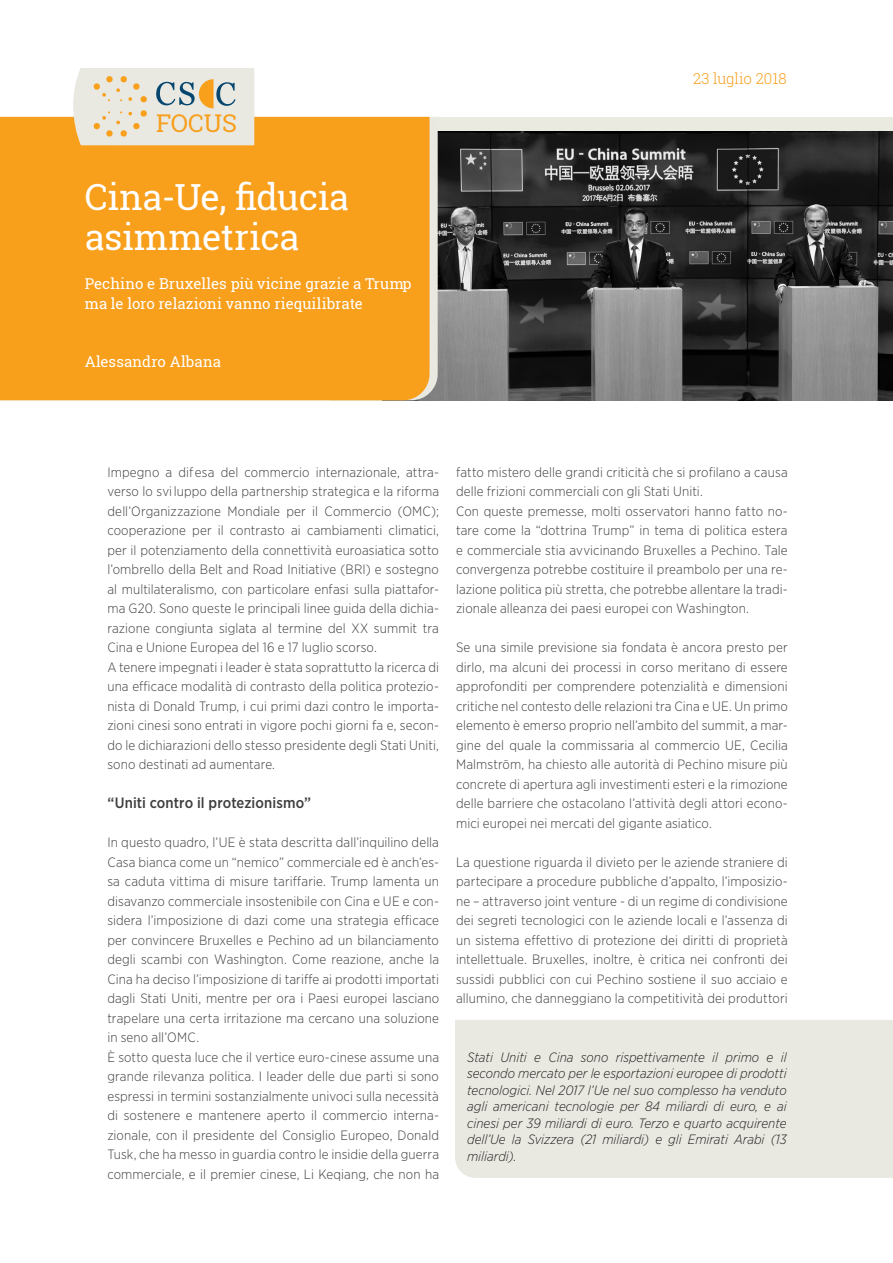
<style>
.page{position:relative;width:893px;height:1263px;background:#fff}
.page>*{position:absolute;margin:0;border:0;box-sizing:border-box;transform-origin:0 0}
.TITOLO{font:36px "Roboto Slab";letter-spacing:-.01em;color:#fff}
.t1{font:24.45px "Roboto Slab";color:#f89f1c}
.SOTTOTITOLO_AUTORE{font:15px "Roboto Slab";letter-spacing:.005em;color:#fff}
.TITOLO-2{font:15px "Roboto Slab";color:#fff}
.TITOLO_PARAGRAFO{font:500 15px "Gotham Narrow";letter-spacing:.005em;color:#3e3e3f}
.DATA{font:300 15px "Roboto Slab";letter-spacing:-.005em;color:#f89f1c}
.CORPO_TESTO{font:300 13.5px/19.5px "Gotham Narrow";letter-spacing:.01em;color:#3e3e3f;text-align:justify}
.BOX{font:italic 300 13.5px/16.5px "Gotham Narrow";color:#231f20;text-align:justify}
</style>
<div class="page">
<div style="left:331px;top:117px;width:562px;height:283px;background:#eaeae0"></div>
<img style="left:438px;top:131px;width:455px;height:269px">
<div style="left:0;top:117px;width:430px;height:283px;background:#f89f1c"></div>
<svg style="left:73px;top:68px;width:181px;height:77px;background:#e3e0d2"></svg>
<div style="left:455px;top:1020px;width:438px;height:158px;background:#e9e9e1"></div>
<p class="t1" style="left:156px;top:107px;width:82px">FOCUS</p>
<p class="TITOLO" style="left:85px;top:172px;width:266px">Cina-Ue, fiducia</p>
<p class="TITOLO" style="left:85px;top:213px;width:216px">asimmetrica</p>
<p class="TITOLO-2" style="left:85px;top:274px;width:328px">Pechino e Bruxelles più vicine grazie a Trump</p>
<p class="SOTTOTITOLO_AUTORE" style="left:85px;top:293px;width:280px">ma le loro relazioni vanno riequilibrate</p>
<p class="SOTTOTITOLO_AUTORE" style="left:85px;top:352px;width:138px">Alessandro Albana</p>
<p class="DATA" style="left:693px;top:68px;width:95px">23 luglio 2018</p>
<p class="CORPO_TESTO" style="left:107px;top:462px;width:333px">Impegno a difesa del commercio internazionale, attra&shy;verso lo sviluppo della partnership strategica e la riforma dell’Organizzazione Mondiale per il Commercio (OMC); cooperazione per il contrasto ai cambiamenti climatici, per il potenziamento della connettività euroasiatica sotto l’ombrello della Belt and Road Initiative (BRI) e sostegno al multilateralismo, con particolare enfasi sulla piattafor&shy;ma G20. Sono queste le principali linee guida della dichia&shy;razione congiunta siglata al termine del XX summit tra Cina e Unione Europea del 16 e 17 luglio scorso.</p>
<p class="CORPO_TESTO" style="left:107px;top:657px;width:333px">A tenere impegnati i leader è stata soprattutto la ricerca di una efficace modalità di contrasto della politica protezio&shy;nista di Donald Trump, i cui primi dazi contro le importa&shy;zioni cinesi sono entrati in vigore pochi giorni fa e, secon&shy;do le dichiarazioni dello stesso presidente degli Stati Uniti, sono destinati ad aumentare.</p>
<p class="TITOLO_PARAGRAFO" style="left:107px;top:794px;width:205px">“Uniti contro il protezionismo”</p>
<p class="CORPO_TESTO" style="left:107px;top:832px;width:333px">In questo quadro, l’UE è stata descritta dall’inquilino della Casa bianca come un “nemico” commerciale ed è anch’es&shy;sa caduta vittima di misure tariffarie. Trump lamenta un disavanzo commerciale insostenibile con Cina e UE e con&shy;sidera l’imposizione di dazi come una strategia efficace per convincere Bruxelles e Pechino ad un bilanciamento degli scambi con Washington. Come reazione, anche la Cina ha deciso l’imposizione di tariffe ai prodotti importati dagli Stati Uniti, mentre per ora i Paesi europei lasciano trapelare una certa irritazione ma cercano una soluzione in seno all’OMC.</p>
<p class="CORPO_TESTO" style="left:107px;top:1047px;width:333px">È sotto questa luce che il vertice euro-cinese assume una grande rilevanza politica. I leader delle due parti si sono espressi in termini sostanzialmente univoci sulla necessità di sostenere e mantenere aperto il commercio interna&shy;zionale, con il presidente del Consiglio Europeo, Donald Tusk, che ha messo in guardia contro le insidie della guerra commerciale, e il premier cinese, Li Keqiang, che non ha</p>
<p class="CORPO_TESTO" style="left:456px;top:462px;width:333px">fatto mistero delle grandi criticità che si profilano a causa delle frizioni commerciali con gli Stati Uniti.</p>
<p class="CORPO_TESTO" style="left:456px;top:501px;width:333px">Con queste premesse, molti osservatori hanno fatto no&shy;tare come la “dottrina Trump” in tema di politica estera e commerciale stia avvicinando Bruxelles a Pechino. Tale convergenza potrebbe costituire il preambolo per una re&shy;lazione politica più stretta, che potrebbe allentare la tradi&shy;zionale alleanza dei paesi europei con Washington.</p>
<p class="CORPO_TESTO" style="left:456px;top:637px;width:333px">Se una simile previsione sia fondata è ancora presto per dirlo, ma alcuni dei processi in corso meritano di essere approfonditi per comprendere potenzialità e dimensioni critiche nel contesto delle relazioni tra Cina e UE. Un primo elemento è emerso proprio nell’ambito del summit, a mar&shy;gine del quale la commissaria al commercio UE, Cecilia Malmström, ha chiesto alle autorità di Pechino misure più concrete di apertura agli investimenti esteri e la rimozione delle barriere che ostacolano l’attività degli attori econo&shy;mici europei nei mercati del gigante asiatico.</p>
<p class="CORPO_TESTO" style="left:456px;top:852px;width:333px">La questione riguarda il divieto per le aziende straniere di partecipare a procedure pubbliche d’appalto, l’imposizio&shy;ne – attraverso joint venture - di un regime di condivisione dei segreti tecnologici con le aziende locali e l’assenza di un sistema effettivo di protezione dei diritti di proprietà intellettuale. Bruxelles, inoltre, è critica nei confronti dei sussidi pubblici con cui Pechino sostiene il suo acciaio e allumino, che danneggiano la competitività dei produttori</p>
<p class="BOX" style="left:467px;top:1048px;width:321px">Stati Uniti e Cina sono rispettivamente il primo e il secondo mercato per le esportazioni europee di prodotti tecnologici. Nel 2017 l’Ue nel suo complesso ha venduto agli americani tecnologie per 84 miliardi di euro, e ai cinesi per 39 miliardi di euro. Terzo e quarto acquirente dell’Ue la Svizzera (21 miliardi) e gli Emirati Arabi (13 miliardi).</p>
</div>
